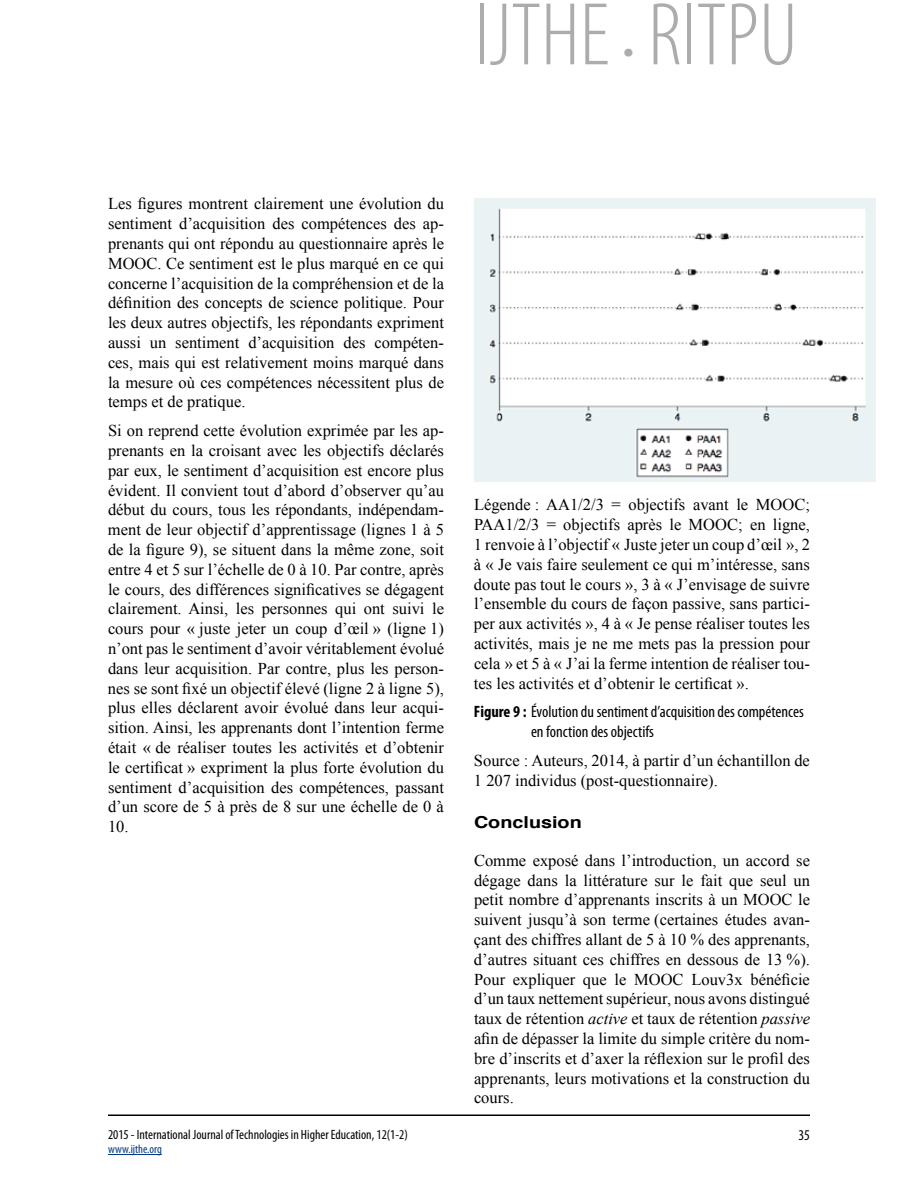
<style>
.page{position:relative;width:918px;height:1188px;background:#fff}
.page>*{position:absolute;margin:0;border:0;box-sizing:border-box;transform-origin:0 0}
.t1{font:300 condensed 90px "Myriad Pro";color:#abacae}
.t2{font:16.5px/19.8px "Times New Roman";color:#000;text-align:justify}
.t3{font:condensed 16.5px/19.8px "Myriad Pro";color:#000}
.t4{font:700 16.5px "Helvetica";color:#000;scale:1.2 1}
.t5{font:condensed 15px "Myriad Pro";color:#000}
.t6{font:condensed 13.5px "Myriad Pro";color:#000}
.t7{font:condensed 12px "Myriad Pro";color:#003882}
.s1{font-size:45px}
.s2{font-weight:700}
.s3{font-style:italic}
</style>
<div class="page">
<hr style="left:108px;top:1114px;width:702px;height:2px;background:#000">
<hr style="left:108px;top:1154px;width:54px;height:1px;background:#003882">
<img style="left:474px;top:198px;width:401px;height:284px">
<h1 class="t1" style="left:474px;top:-19px;width:325px">IJTHE <span class="s1">•</span> RITPU</h1>
<p class="t2" style="left:108px;top:194px;width:338px">Les figures montrent clairement une évolution du sentiment d’acquisition des compétences des ap&shy;prenants qui ont répondu au questionnaire après le MOO C. Ce sentiment est le plus marqué en ce qui concerne l’acquisition de la compréhension et de la définition des concepts de science politique. Pour les deux autres objectifs, les répondants expriment aussi un sentiment d’acquisition des compéten&shy;ces, mais qui est relativement moins marqué dans la mesure où ces compétences nécessitent plus de temps et de pratique.</p>
<p class="t2" style="left:108px;top:421px;width:338px">Si on reprend cette évolution exprimée par les ap&shy;prenants en la croisant avec les objectifs déclarés par eux, le sentiment d’acquisition est encore plus évident. Il convient tout d’abord d’observer qu’au début du cours, tous les répondants, indépendam&shy;ment de leur objectif d’apprentissage (lignes 1 à 5 de la figure 9), se situent dans la même zone, soit entre 4 et 5 sur l’échelle de 0 à 10. Par contre, après le cours, des différences significatives se dégagent clairement. Ainsi, les personnes qui ont suivi le cours pour « juste jeter un coup d’œil » (ligne 1) n’ont pas le sentiment d’avoir véritablement évolué dans leur acquisition. Par contre, plus les person&shy;nes se sont fixé un objectif élevé (ligne 2 à ligne 5), plus elles déclarent avoir évolué dans leur acqui&shy;sition. Ainsi, les apprenants dont l’intention ferme était « de réaliser toutes les activités et d’obtenir le certificat » expriment la plus forte évolution du sentiment d’acquisition des compétences, passant d’un score de 5 à près de 8 sur une échelle de 0 à 10.</p>
<p class="t6" style="left:108px;top:1126px;width:301px">2015 - International Journal of Technologies in Higher Education, 12(1-2)</p>
<p class="t7" style="left:108px;top:1142px;width:55px">www.ijthe.org</p>
<p class="t2" style="left:474px;top:495px;width:338px">Légende : AA1/2/3 = objectifs avant le MOO C; PAA1/2/3 = objectifs après le MOO C; en ligne, 1 renvoie à l’objectif « Juste jeter un coup d’œil », 2 à « Je vais faire seulement ce qui m’intéresse, sans doute pas tout le cours », 3 à « J’envisage de suivre l’ensemble du cours de façon passive, sans partici&shy;per aux activités », 4 à « Je pense réaliser toutes les activités, mais je ne me mets pas la pression pour cela » et 5 à « J’ai la ferme intention de réaliser tou&shy;tes les activités et d’obtenir le certificat ».</p>
<p class="t3" style="left:531px;top:702px;width:274px;text-indent:-57px"><span class="s2">Figure 9 :</span> Évolution du sentiment d’acquisition des compétences en fonction des objectifs</p>
<p class="t2" style="left:474px;top:750px;width:337px">Source : Auteurs, 2014, à partir d’un échantillon de<br>1 207 individus (post-questionnaire).</p>
<p class="t4" style="left:474px;top:807px;width:91px">Conclusion</p>
<p class="t2" style="left:474px;top:850px;width:338px">Comme exposé dans l’introduction, un accord se dégage dans la littérature sur le fait que seul un petit nombre d’apprenants inscrits à un MOO C le suivent jusqu’à son terme (certaines études avan&shy;çant des chiffres allant de 5 à 10 % des apprenants, d’autres situant ces chiffres en dessous de 13 %).<br>Pour expliquer que le MOOC Louv3x bénéficie d’un taux nettement supérieur, nous avons distingué taux de rétention <span class="s3">active</span> et taux de rétention <span class="s3">passive </span>afin de dépasser la limite du simple critère du nom&shy;bre d’inscrits et d’axer la réflexion sur le profil des apprenants, leurs motivations et la construction du cours.</p>
<p class="t5" style="left:798px;top:1126px;width:13px">35</p>
</div>
